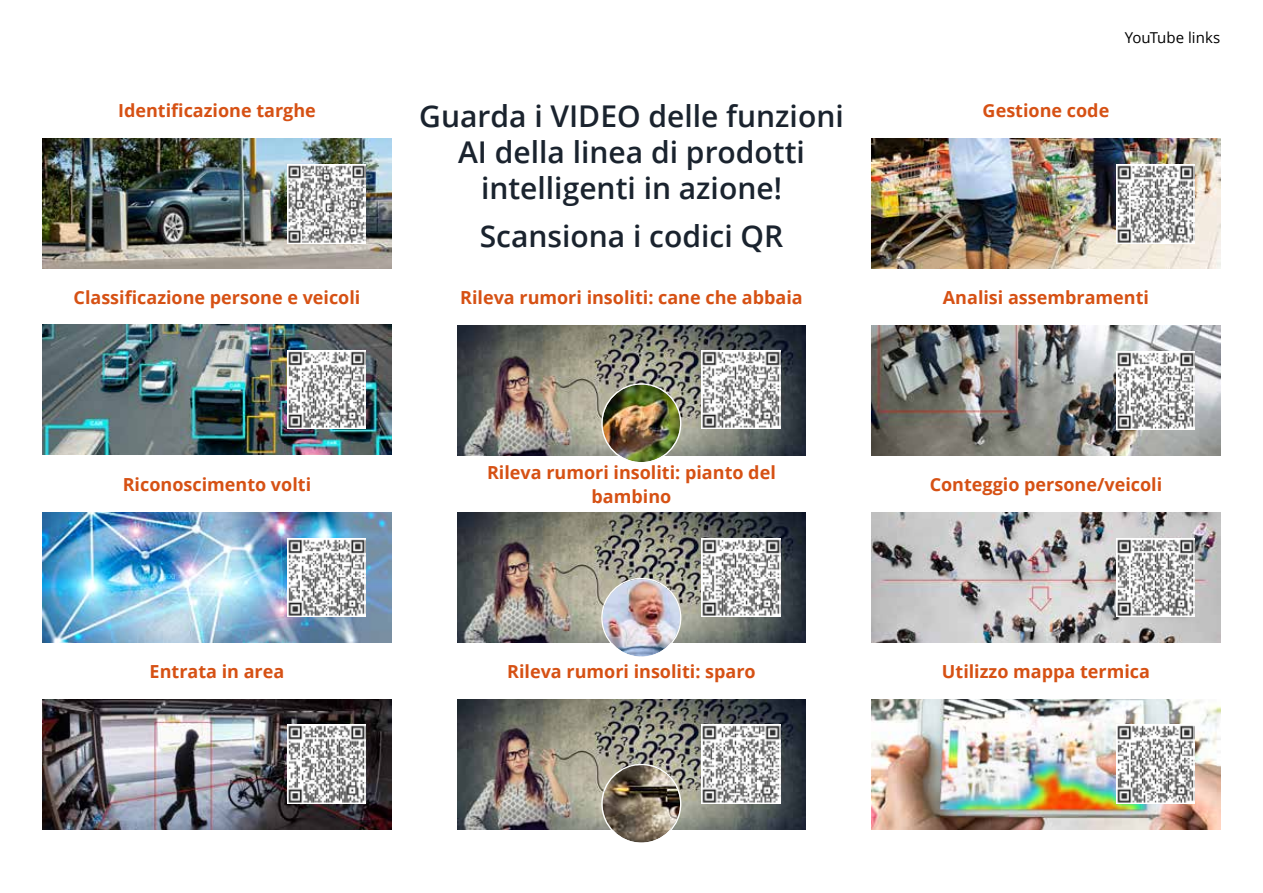
<style>
.page{position:relative;width:1263px;height:893px;background:#fff}
.page>*{position:absolute;margin:0;border:0;box-sizing:border-box;transform-origin:0 0}
.t1{font:600 30px/36px "Open Sans";color:#1a232e;text-align:center}
.t2{font:700 18px/24px "Open Sans";color:#d65114;text-align:center}
.t3{font:15px "Open Sans";color:#000}
</style>
<div class="page">
<img style="left:457px;top:326px;width:349px;height:130px">
<img style="left:457px;top:699px;width:349px;height:130px">
<img style="left:43px;top:139px;width:348px;height:130px">
<img style="left:287px;top:165px;width:79px;height:78px">
<img style="left:871px;top:139px;width:349px;height:130px">
<img style="left:1116px;top:165px;width:79px;height:78px">
<img style="left:43px;top:325px;width:348px;height:130px">
<img style="left:287px;top:350px;width:79px;height:79px">
<img style="left:871px;top:326px;width:349px;height:130px">
<img style="left:1116px;top:351px;width:79px;height:79px">
<img style="left:43px;top:512px;width:348px;height:130px">
<img style="left:287px;top:538px;width:79px;height:79px">
<img style="left:457px;top:512px;width:349px;height:130px">
<img style="left:702px;top:538px;width:78px;height:79px">
<img style="left:871px;top:512px;width:349px;height:130px">
<img style="left:1116px;top:538px;width:79px;height:79px">
<img style="left:43px;top:699px;width:348px;height:130px">
<img style="left:287px;top:725px;width:79px;height:78px">
<img style="left:871px;top:699px;width:349px;height:130px">
<img style="left:1116px;top:725px;width:79px;height:78px">
<img style="left:702px;top:350px;width:78px;height:79px">
<img style="left:702px;top:725px;width:78px;height:78px">
<img style="left:603px;top:385px;width:77px;height:77px;border-radius:39px">
<div style="left:601px;top:383px;width:80px;height:80px;border:1px solid #fff;border-radius:50%"></div>
<img style="left:603px;top:579px;width:77px;height:78px;border-radius:39px">
<div style="left:601px;top:578px;width:80px;height:80px;border:1px solid #fff;border-radius:50%"></div>
<img style="left:603px;top:765px;width:77px;height:77px;border-radius:39px">
<div style="left:601px;top:764px;width:80px;height:80px;border:1px solid #fff;border-radius:50%"></div>
<p class="t3" style="left:1125px;top:27px;width:97px">YouTube links</p>
<p class="t2" style="left:118px;top:98px;width:199px">Identificazione targhe</p>
<h1 class="t1" style="left:419px;top:97px;width:426px">Guarda i VIDEO delle funzioni<br>AI della linea di prodotti intelligenti in azione!</h1>
<h1 class="t1" style="left:480px;top:218px;width:305px">Scansiona i codici QR</h1>
<p class="t2" style="left:983px;top:98px;width:128px">Gestione code</p>
<p class="t2" style="left:74px;top:285px;width:288px">Classificazione persone e veicoli</p>
<p class="t2" style="left:460px;top:285px;width:344px">Rileva rumori insoliti: cane che abbaia</p>
<p class="t2" style="left:943px;top:285px;width:208px">Analisi assembramenti</p>
<p class="t2" style="left:123px;top:472px;width:190px">Riconoscimento volti</p>
<p class="t2" style="left:487px;top:460px;width:290px">Rileva rumori insoliti: pianto del bambino</p>
<p class="t2" style="left:930px;top:472px;width:234px">Conteggio persone/veicoli</p>
<p class="t2" style="left:150px;top:659px;width:136px">Entrata in area</p>
<p class="t2" style="left:507px;top:659px;width:250px">Rileva rumori insoliti: sparo</p>
<p class="t2" style="left:942px;top:659px;width:210px">Utilizzo mappa termica</p>
</div>
